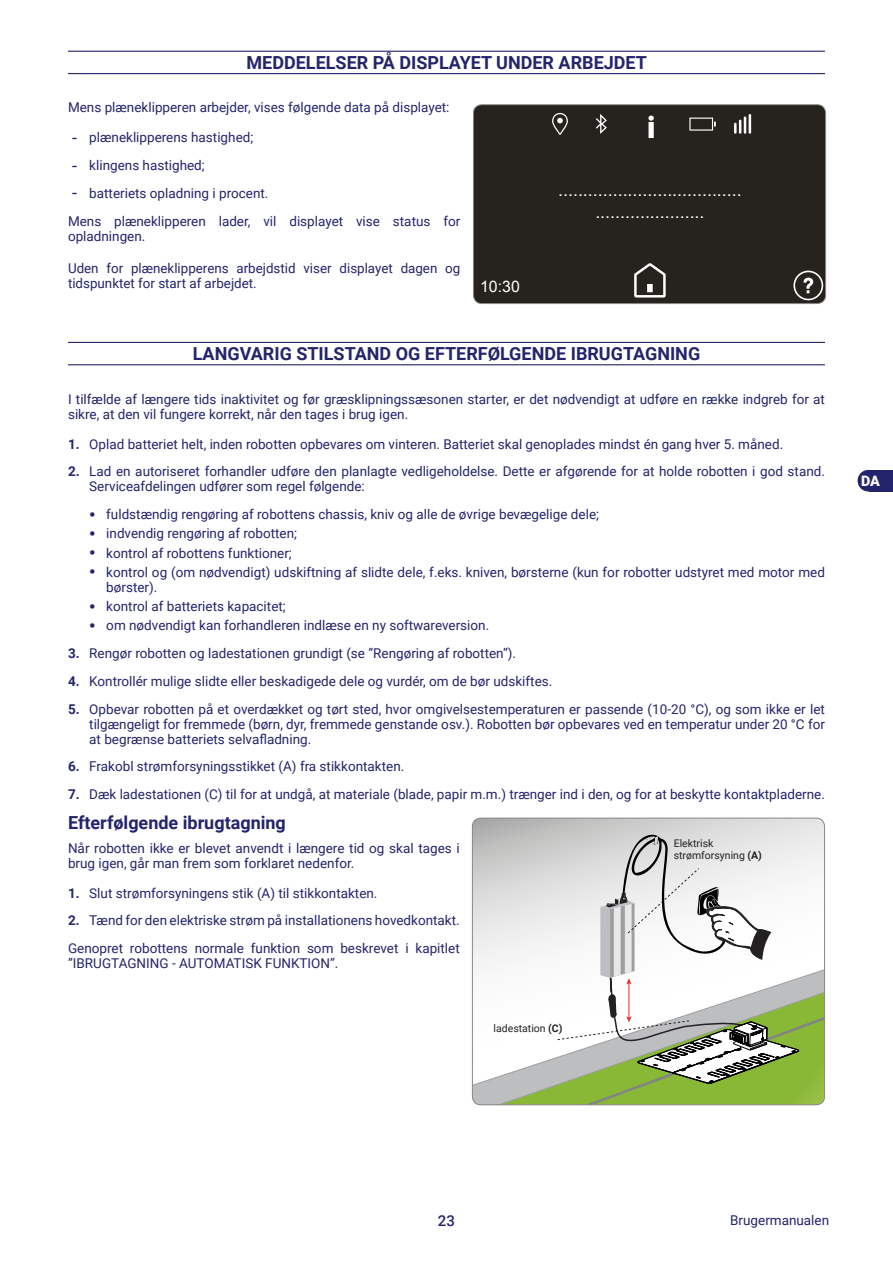
<style>
.page{position:relative;width:893px;height:1263px;background:#fff}
.page>*{position:absolute;margin:0;border:0;box-sizing:border-box;transform-origin:0 0}
.t1{font:700 18px "Roboto";color:#24246c}
.t2{font:17.85px/21.5px "Arial";color:#fff;text-align:center}
.t3{font:15.9px "Arial";color:#fff}
.t4{font:500 15px "Roboto";color:#24246c}
.t5{font:900 14.4px "Roboto";color:#fff}
.t6{font:13.5px/15px "Roboto";color:#24246c}
.t7{font:10.5px/12.6px "Roboto";color:#232021}
.s1{font-size:18px}
.s2{font-weight:700}
.s3{font-weight:700;font-size:18px}
</style>
<div class="page">
<div style="left:868px;top:470px;width:25px;height:21px;background:#24246c"></div>
<div style="left:858px;top:470px;width:21px;height:21px;background:#24246c;border-radius:50%"></div>
<hr style="left:68px;top:51px;width:757px;height:1px;background:#24246c">
<hr style="left:68px;top:73px;width:757px;height:1px;background:#24246c">
<hr style="left:68px;top:342px;width:757px;height:1px;background:#24246c">
<hr style="left:68px;top:364px;width:757px;height:1px;background:#24246c">
<div style="left:473px;top:105px;width:353px;height:199px;background:#26231e"></div>
<svg style="left:689px;top:118px;width:27px;height:13px"></svg>
<svg style="left:552px;top:113px;width:16px;height:22px"></svg>
<svg style="left:596px;top:114px;width:11px;height:20px"></svg>
<svg style="left:634px;top:263px;width:32px;height:35px"></svg>
<div style="left:647px;top:284px;width:6px;height:8px;background:#fff"></div>
<svg style="left:793px;top:271px;width:30px;height:29px"></svg>
<svg style="left:648px;top:116px;width:6px;height:22px"></svg>
<hr style="left:749px;top:114px;width:2px;height:20px;background:#fff">
<svg style="left:734px;top:117px;width:12px;height:17px"></svg>
<div style="left:473px;top:104px;width:353px;height:200px;border:1px solid #878787;border-radius:9px"></div>
<svg style="left:472px;top:818px;width:353px;height:146px"></svg>
<svg style="left:472px;top:964px;width:353px;height:141px"></svg>
<svg style="left:557px;top:834px;width:242px;height:249px"></svg>
<div style="left:472px;top:818px;width:353px;height:287px;border:1px solid #878787;border-radius:9px"></div>
<h1 class="t1" style="left:247px;top:50px;width:402px">MEDDELELSER PÅ DISPLAYET UNDER ARBEJDET</h1>
<p class="t6" style="left:68px;top:100px;width:383px">Mens plæneklipperen arbejder, vises følgende data på displayet:</p>
<p class="t6" style="left:72px;top:130px;width:182px"><span class="s1">-</span> plæneklipperens hastighed;</p>
<p class="t6" style="left:72px;top:157px;width:134px"><span class="s1">-</span> klingens hastighed;</p>
<p class="t6" style="left:68px;top:179px;width:394px;line-height:27.8px;text-indent:4px"><span class="s1">-</span> batteriets opladning i procent.<br>Mens plæneklipperen lader, vil displayet vise status for</p>
<p class="t6" style="left:68px;top:228px;width:79px">opladningen.</p>
<p class="t6" style="left:68px;top:260px;width:394px">Uden for plæneklipperens arbejdstid viser displayet dagen og tidspunktet for start af arbejdet.</p>
<h2 class="t2" style="left:558px;top:179px;width:185px">..................................... ......................</h2>
<p class="t3" style="left:480px;top:276px;width:41px">10:30</p>
<h1 class="t1" style="left:193px;top:341px;width:509px">LANGVARIG STILSTAND OG EFTERFØLGENDE IBRUGTAGNING</h1>
<p class="t6" style="left:68px;top:391px;width:758px">I tilfælde af længere tids inaktivitet og før græsklipningssæsonen starter, er det nødvendigt at udføre en række indgreb for at sikre, at den vil fungere korrekt, når den tages i brug igen.</p>
<p class="t6" style="left:68px;top:436px;width:717px"><span class="s2">1.</span> Oplad batteriet helt, inden robotten opbevares om vinteren. Batteriet skal genoplades mindst én gang hver 5. måned.</p>
<p class="t6" style="left:89px;top:464px;width:737px;text-indent:-21px"><span class="s2">2.</span> Lad en autoriseret forhandler udføre den planlagte vedligeholdelse. Dette er afgørende for at holde robotten i god stand.<br>Serviceafdelingen udfører som regel følgende:</p>
<p class="t6" style="left:89px;top:506px;width:511px"><span class="s3">•</span> fuldstændig rengøring af robottens chassis, kniv og alle de øvrige bevægelige dele;</p>
<p class="t6" style="left:89px;top:526px;width:209px"><span class="s3">•</span> indvendig rengøring af robotten;</p>
<p class="t6" style="left:89px;top:545px;width:204px"><span class="s3">•</span> kontrol af robottens funktioner;</p>
<p class="t6" style="left:106px;top:564px;width:720px;text-indent:-17px"><span class="s3">•</span> kontrol og (om nødvendigt) udskiftning af slidte dele, f.eks. kniven, børsterne (kun for robotter udstyret med motor med børster).</p>
<p class="t6" style="left:89px;top:598px;width:198px"><span class="s3">•</span> kontrol af batteriets kapacitet;</p>
<p class="t6" style="left:89px;top:618px;width:401px"><span class="s3">•</span> om nødvendigt kan forhandleren indlæse en ny softwareversion.</p>
<p class="t6" style="left:68px;top:645px;width:450px"><span class="s2">3.</span> Rengør robotten og ladestationen grundigt (se ”Rengøring af robotten”).</p>
<p class="t6" style="left:68px;top:673px;width:486px"><span class="s2">4.</span> Kontrollér mulige slidte eller beskadigede dele og vurdér, om de bør udskiftes.</p>
<p class="t6" style="left:89px;top:701px;width:737px;text-align:justify;text-indent:-21px"><span class="s2">5.</span> Opbevar robotten på et overdækket og tørt sted, hvor omgivelsestemperaturen er passende (10-20 °C), og som ikke er let tilgængeligt for fremmede (børn, dyr, fremmede genstande osv.). Robotten bør opbevares ved en temperatur under 20 °C for at begrænse batteriets selvafladning.</p>
<p class="t6" style="left:68px;top:759px;width:338px"><span class="s2">6.</span> Frakobl strømforsyningsstikket (A) fra stikkontakten.</p>
<p class="t6" style="left:68px;top:786px;width:758px"><span class="s2">7.</span> Dæk ladestationen (C) til for at undgå, at materiale (blade, papir m.m.) trænger ind i den, og for at beskytte kontaktpladerne.</p>
<h1 class="t1" style="left:68px;top:810px;width:219px">Efterfølgende ibrugtagning</h1>
<p class="t6" style="left:68px;top:840px;width:393px">Når robotten ikke er blevet anvendt i længere tid og skal tages i brug igen, går man frem som forklaret nedenfor.</p>
<p class="t6" style="left:68px;top:885px;width:311px"><span class="s2">1.</span> Slut strømforsyningens stik (A) til stikkontakten.</p>
<p class="t6" style="left:68px;top:906px;width:393px;line-height:27.8px"><span class="s2">2.</span> Tænd for den elektriske strøm på installationens hovedkontakt.<br>Genopret robottens normale funktion som beskrevet i kapitlet</p>
<p class="t6" style="left:68px;top:955px;width:272px">”IBRUGTAGNING - AUTOMATISK FUNKTION”.</p>
<p class="t7" style="left:674px;top:836px;width:90px">Elektrisk strømforsyning <span class="s2">(A)</span></p>
<p class="t7" style="left:494px;top:1022px;width:70px">ladestation <span class="s2">(C)</span></p>
<p class="t5" style="left:861px;top:471px;width:20px">DA</p>
<p class="t4" style="left:438px;top:1210px;width:19px">23</p>
<p class="t6" style="left:730px;top:1212px;width:100px">Brugermanualen</p>
</div>
